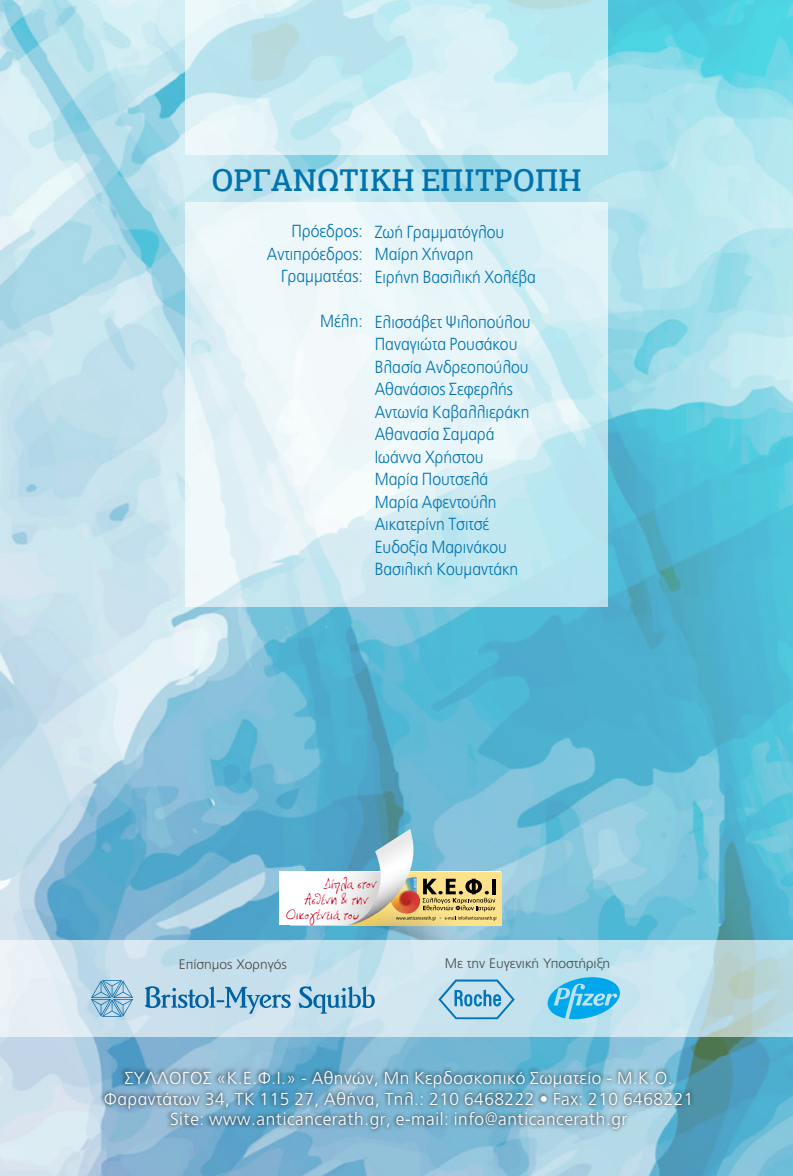
<style>
.page{position:relative;width:793px;height:1176px;background:#fff}
.page>*{position:absolute;margin:0;border:0;box-sizing:border-box;transform-origin:0 0}
.t1{font:500 31.5px "PF Agora Slab Pro";color:#0073af}
.t2{font:300 17.5px/22.4px "PF Catalog";color:#0073af;scale:.9 1}
.t3{font:300 17.32px/20.8px "PF Catalog";letter-spacing:.03em;color:#fff;text-align:center}
.t4{font:15.58px "PF Libera Pro";color:#c80020;scale:.83 1}
.t5{font:300 13.83px "PF Catalog";color:#4b4b4b}
</style>
<div class="page">
<img style="left:0;top:0;width:792px;height:1176px">
<svg style="left:185px;top:0;width:423px;height:155px;background:#cdecf3"></svg>
<div style="left:100px;top:1065px;width:593px;height:67px;background:#000;opacity:.75"></div>
<svg style="left:185px;top:202px;width:423px;height:404px"></svg>
<svg style="left:0;top:940px;width:792px;height:96px;background:#c8e1eb"></svg>
<svg style="left:547px;top:977px;width:72px;height:42px;background:#4ec0ec"></svg>
<svg style="left:438px;top:979px;width:76px;height:40px;background:#9ac9e3"></svg>
<div style="left:279px;top:871px;width:222px;height:54px;background:#fff"></div>
<img style="left:340px;top:868px;width:181px;height:72px">
<svg style="left:290px;top:829px;width:206px;height:96px"></svg>
<svg style="left:91px;top:980px;width:42px;height:37px;background:#93bed9"></svg>
<svg style="left:145px;top:986px;width:145px;height:27px;background:#95bfd9"></svg>
<svg style="left:299px;top:986px;width:75px;height:27px;background:#8fbdd7"></svg>
<h1 class="t1" style="left:211px;top:161px;width:371px">ΟΡΓΑΝΩΤΙΚΗ ΕΠΙΤΡΟΠΗ</h1>
<p class="t2" style="left:267px;top:220px;width:108px;text-align:right">Πρόεδρος:<br>Αντιπρόεδρος:<br>Γραμματέας:</p>
<p class="t2" style="left:320px;top:310px;width:49px">Μέλη:</p>
<p class="t2" style="left:374px;top:221px;width:181px">Ζωή Γραμματόγλου<br>Μαίρη Χήναρη<br>Ειρήνη Βασιλική Χολέβα</p>
<p class="t2" style="left:374px;top:311px;width:175px">Ελισσάβετ Ψιλοπούλου<br>Παναγιώτα Ρουσάκου<br>Βλασία Ανδρεοπούλου<br>Αθανάσιος Σεφερλής<br>Αντωνία Καβαλλιεράκη<br>Αθανασία Σαμαρά<br>Ιωάννα Χρήστου<br>Μαρία Πουτσελά<br>Μαρία Αφεντούλη<br>Αικατερίνη Τσιτσέ<br>Ευδοξία Μαρινάκου<br>Βασιλική Κουμαντάκη</p>
<p class="t4" style="left:324px;top:873px;width:66px">∆ίπλα στον</p>
<p class="t4" style="left:305px;top:888px;width:78px">Ασθένη &amp; την</p>
<p class="t4" style="left:286px;top:904px;width:90px">Οικογένειά του</p>
<p class="t5" style="left:179px;top:956px;width:110px">Επίσημος Χορηγός</p>
<p class="t5" style="left:444px;top:955px;width:167px">Με την Ευγενική Υποστήριξη</p>
<p class="t3" style="left:104px;top:1067px;width:591px">ΣΥΛΛΟΓΟΣ «Κ.Ε.Φ.Ι.» - Αθηνών, Μη Κερδοσκοπικό Σωματείο - Μ.Κ.Ο.<br>Φαραντάτων 34, ΤΚ 115 27, Αθήνα, Τηλ.: 210 6468222 • Fax: 210 6468221<br>Site: www.anticancerath.gr, e-mail: info@anticancerath.gr</p>
</div>
